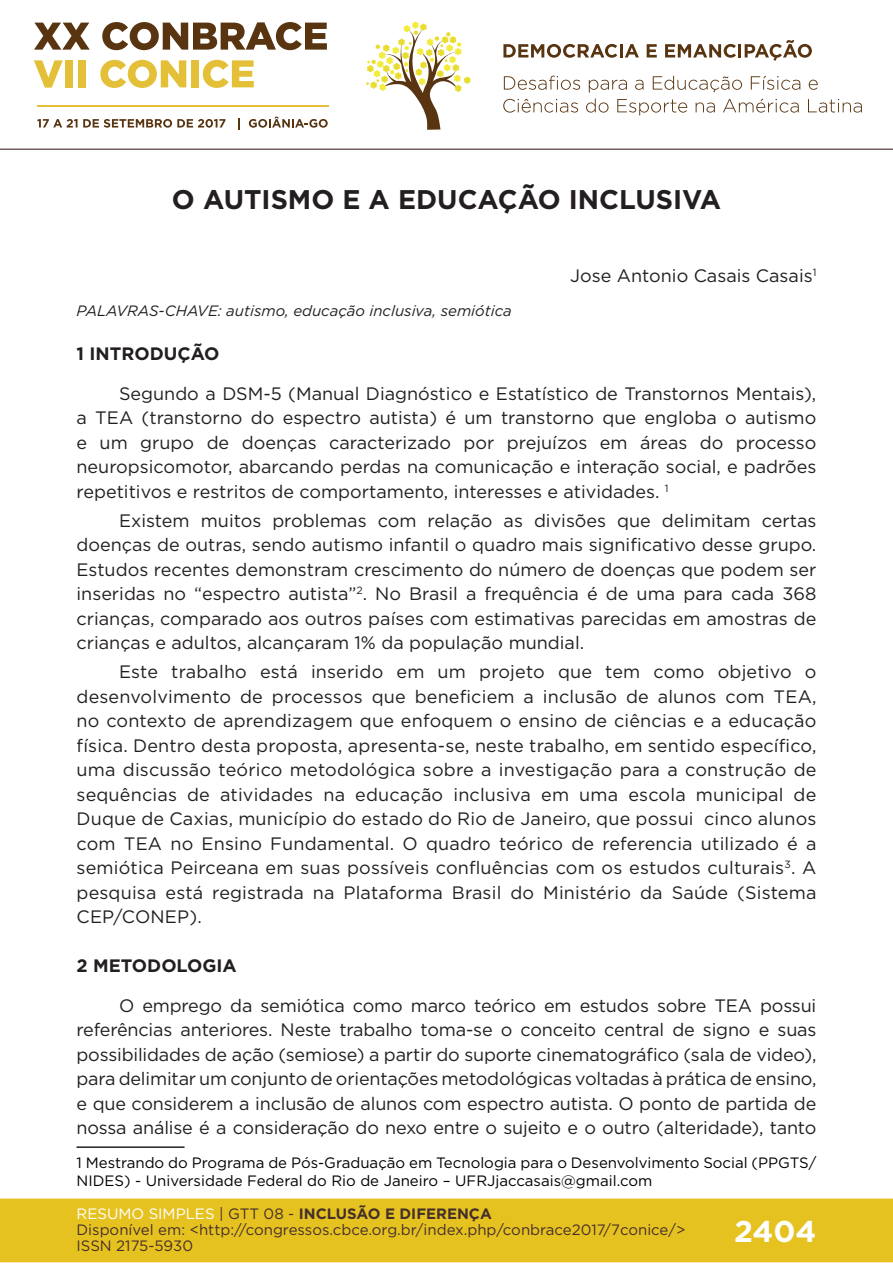
<style>
.page{position:relative;width:893px;height:1263px;background:#fff}
.page>*{position:absolute;margin:0;border:0;box-sizing:border-box;transform-origin:0 0}
.t1{font:700 30px "Gotham";color:#fff}
.t2{font:700 27px "Gotham";color:#231f20}
.t3{font:18px/24.6px "Gotham";color:#231f20;text-align:justify}
.t4{font:700 18px "Gotham";color:#231f20}
.t5{font:15px/18px "Gotham";color:#000001}
.t6{font:15px/16px "Gotham";color:#462f2a}
.t7{font:italic 15px "Gotham";color:#231f20}
.s1{color:#fff}
.s2{color:#442f2a}
.s3{font-weight:700;color:#442f2a}
</style>
<div class="page">
<div style="left:0;top:1198px;width:893px;height:64px;background:#e6c221;border:2px solid #e6c221"></div>
<svg style="left:34px;top:23px;width:56px;height:27px"></svg>
<svg style="left:102px;top:22px;width:225px;height:28px"></svg>
<svg style="left:34px;top:60px;width:29px;height:28px"></svg>
<div style="left:65px;top:60px;width:8px;height:27px;background:#e3c038"></div>
<div style="left:78px;top:60px;width:8px;height:27px;background:#e3c038"></div>
<svg style="left:100px;top:60px;width:86px;height:28px"></svg>
<div style="left:191px;top:60px;width:8px;height:27px;background:#e3c038"></div>
<svg style="left:203px;top:60px;width:51px;height:28px"></svg>
<svg style="left:37px;top:119px;width:188px;height:9px"></svg>
<svg style="left:238px;top:118px;width:2px;height:11px"></svg>
<svg style="left:249px;top:117px;width:79px;height:11px"></svg>
<hr style="left:37px;top:105px;width:291px;height:2px;background:#e3c038">
<svg style="left:366px;top:21px;width:105px;height:109px"></svg>
<svg style="left:503px;top:44px;width:136px;height:14px"></svg>
<svg style="left:647px;top:44px;width:10px;height:13px"></svg>
<svg style="left:665px;top:40px;width:147px;height:21px"></svg>
<svg style="left:504px;top:76px;width:76px;height:14px"></svg>
<svg style="left:809px;top:80px;width:9px;height:10px"></svg>
<svg style="left:503px;top:99px;width:75px;height:14px"></svg>
<svg style="left:586px;top:76px;width:214px;height:39px"></svg>
<svg style="left:808px;top:99px;width:54px;height:14px"></svg>
<hr style="left:0;top:149px;width:893px;height:1px;background:#442f2a">
<hr style="left:77px;top:1146px;width:108px;height:2px;background:#231f20">
<h2 class="t2" style="left:172px;top:181px;width:550px">O AUTISMO E A EDUCAÇÃO INCLUSIVA</h2>
<p class="t3" style="left:570px;top:263px;width:248px">Jose Antonio Casais Casais<sup>1</sup></p>
<p class="t7" style="left:77px;top:301px;width:437px">PALAVRAS-CHAVE: autismo, educação inclusiva, semiótica</p>
<p class="t4" style="left:77px;top:342px;width:144px">1 INTRODUÇÃO</p>
<p class="t3" style="left:77px;top:381px;width:741px;text-indent:43px">Segundo a DSM-5 (Manual Diagnóstico e Estatístico de Transtornos Mentais), a TEA (transtorno do espectro autista) é um transtorno que engloba o autismo e um grupo de doenças caracterizado por prejuízos em áreas do processo neuropsicomotor, abarcando perdas na comunicação e interação social, e padrões repetitivos e restritos de comportamento, interesses e atividades. <sup>1</sup></p>
<p class="t3" style="left:77px;top:507px;width:741px;text-indent:43px">Existem muitos problemas com relação as divisões que delimitam certas doenças de outras, sendo autismo infantil o quadro mais significativo desse grupo.<br>Estudos recentes demonstram crescimento do número de doenças que podem ser inseridas no “espectro autista”<sup>2</sup>. No Brasil a frequência é de uma para cada 368 crianças, comparado aos outros países com estimativas parecidas em amostras de crianças e adultos, alcançaram 1% da população mundial.</p>
<p class="t3" style="left:77px;top:659px;width:741px;text-indent:43px">Este trabalho está inserido em um projeto que tem como objetivo o desenvolvimento de processos que beneficiem a inclusão de alunos com TEA, no contexto de aprendizagem que enfoquem o ensino de ciências e a educação física. Dentro desta proposta, apresenta-se, neste trabalho, em sentido específico, uma discussão teórico metodológica sobre a investigação para a construção de sequências de atividades na educação inclusiva em uma escola municipal de Duque de Caxias, município do estado do Rio de Janeiro, que possui cinco alunos com TEA no Ensino Fundamental. O quadro teórico de referencia utilizado é a semiótica Peirceana em suas possíveis confluências com os estudos culturais<sup>3</sup>. A pesquisa está registrada na Plataforma Brasil do Ministério da Saúde (Sistema CEP/CONEP).</p>
<p class="t4" style="left:77px;top:954px;width:162px">2 METODOLOGIA</p>
<p class="t3" style="left:77px;top:993px;width:741px;text-indent:43px">O emprego da semiótica como marco teórico em estudos sobre TEA possui referências anteriores. Neste trabalho toma-se o conceito central de signo e suas possibilidades de ação (semiose) a partir do suporte cinematográfico (sala de video), para delimitar um conjunto de orientações metodológicas voltadas à prática de ensino, e que considerem a inclusão de alunos com espectro autista. O ponto de partida de nossa análise é a consideração do nexo entre o sujeito e o outro (alteridade), tanto</p>
<p class="t5" style="left:77px;top:1154px;width:741px">1 Mestrando do Programa de Pós-Graduação em Tecnologia para o Desenvolvimento Social (PPGTS/<br>NIDES) - Universidade Federal do Rio de Janeiro – UFRJjaccasais@gmail.com</p>
<p class="t6" style="left:77px;top:1205px;width:610px"><span class="s1">RESUMO SIMPLES</span> <span class="s2">| GTT 08 -</span> <span class="s3">INCLUSÃO E DIFERENÇA<br></span>Disponível em: &lt;http://congressos.cbce.org.br/index.php/conbrace2017/7conice/&gt;<br>ISSN 2175-5930</p>
<h1 class="t1" style="left:734px;top:1212px;width:84px">2404</h1>
</div>
